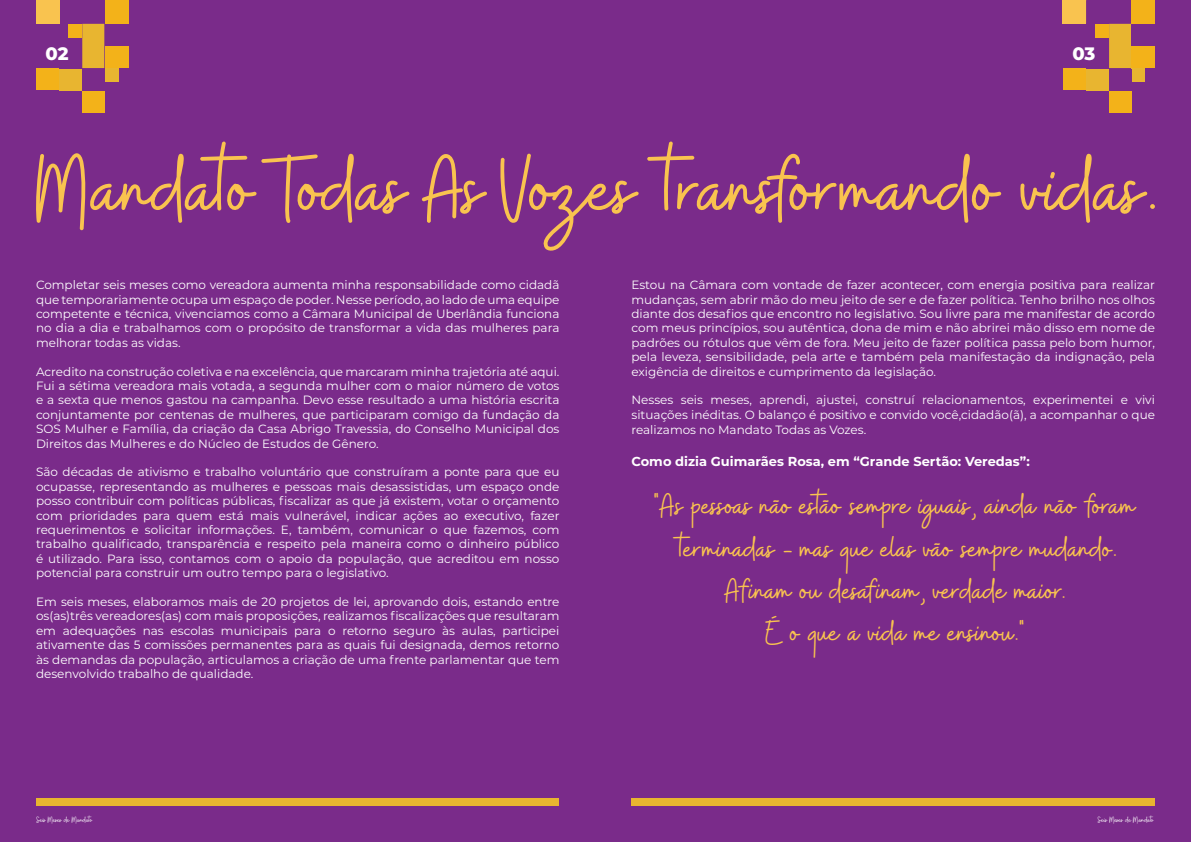
<style>
.page{position:relative;width:1191px;height:842px;background:#fff}
.page>*{position:absolute;margin:0;border:0;box-sizing:border-box;transform-origin:0 0}
.t1{font:96px "Buffalo";letter-spacing:-.065em;color:#f9c34f}
.t2{font:35px/42px "Buffalo";letter-spacing:-.05em;color:#f9c34f;text-align:center}
.t3{font:800 18px "Montserrat";color:#fff}
.t4{font:700 13px "Montserrat";color:#fff}
.t5{font:12px/14.4px "Montserrat";color:#fff;text-align:justify}
.t6{font:9px "Buffalo";letter-spacing:-.055em;color:#fff}
</style>
<div class="page">
<div style="left:0;top:0;width:1191px;height:841px;background:#7a2b8a"></div>
<div style="left:69px;top:24px;width:13px;height:13px;background:#f3b219"></div>
<div style="left:36px;top:69px;width:23px;height:21px;background:#f3b219"></div>
<div style="left:105px;top:69px;width:13px;height:13px;background:#e8b530"></div>
<div style="left:60px;top:69px;width:22px;height:21px;background:#e8b530"></div>
<div style="left:82px;top:91px;width:22px;height:22px;background:#f3b219"></div>
<svg style="left:82px;top:24px;width:22px;height:44px"></svg>
<div style="left:105px;top:0;width:23px;height:23px;background:#f3b219"></div>
<div style="left:105px;top:46px;width:23px;height:22px;background:#f3b219"></div>
<div style="left:36px;top:0;width:23px;height:23px;background:#f9c34f"></div>
<div style="left:1095px;top:24px;width:13px;height:13px;background:#f3b219"></div>
<div style="left:1062px;top:69px;width:23px;height:21px;background:#f3b219"></div>
<div style="left:1131px;top:69px;width:14px;height:13px;background:#e8b530"></div>
<div style="left:1086px;top:69px;width:22px;height:21px;background:#e8b530"></div>
<div style="left:1109px;top:91px;width:22px;height:22px;background:#f3b219"></div>
<svg style="left:1109px;top:24px;width:22px;height:44px"></svg>
<div style="left:1131px;top:0;width:24px;height:23px;background:#f3b219"></div>
<div style="left:1131px;top:46px;width:24px;height:22px;background:#f3b219"></div>
<div style="left:1062px;top:0;width:24px;height:23px;background:#f9c34f"></div>
<div style="left:36px;top:798px;width:523px;height:7px;background:#e8b530"></div>
<div style="left:631px;top:798px;width:524px;height:7px;background:#e8b530"></div>
<p class="t3" style="left:46px;top:40px;width:24px">02</p>
<p class="t3" style="left:1072px;top:40px;width:25px">03</p>
<p class="t1" style="left:36px;top:134px;width:1123px">Mandato Todas As Vozes transformando vidas.</p>
<p class="t5" style="left:36px;top:277px;width:525px">Completar seis meses como vereadora aumenta minha responsabilidade como cidadã que temporariamente ocupa um espaço de poder. Nesse período, ao lado de uma equipe competente e técnica, vivenciamos como a Câmara Municipal de Uberlândia funciona no dia a dia e trabalhamos com o propósito de transformar a vida das mulheres para melhorar todas as vidas.</p>
<p class="t5" style="left:36px;top:364px;width:525px">Acredito na construção coletiva e na excelência, que marcaram minha trajetória até aqui.<br>Fui a sétima vereadora mais votada, a segunda mulher com o maior número de votos e a sexta que menos gastou na campanha. Devo esse resultado a uma história escrita conjuntamente por centenas de mulheres, que participaram comigo da fundação da SOS Mulher e Família, da criação da Casa Abrigo Travessia, do Conselho Municipal dos Direitos das Mulheres e do Núcleo de Estudos de Gênero.</p>
<p class="t5" style="left:36px;top:464px;width:525px">São décadas de ativismo e trabalho voluntário que construíram a ponte para que eu ocupasse, representando as mulheres e pessoas mais desassistidas, um espaço onde posso contribuir com políticas públicas, fiscalizar as que já existem, votar o orçamento com prioridades para quem está mais vulnerável, indicar ações ao executivo, fazer requerimentos e solicitar informações. E, também, comunicar o que fazemos, com trabalho qualificado, transparência e respeito pela maneira como o dinheiro público é utilizado. Para isso, contamos com o apoio da população, que acreditou em nosso potencial para construir um outro tempo para o legislativo.</p>
<p class="t5" style="left:36px;top:594px;width:525px">Em seis meses, elaboramos mais de 20 projetos de lei, aprovando dois, estando entre os(as)três vereadores(as) com mais proposições, realizamos fiscalizações que resultaram em adequações nas escolas municipais para o retorno seguro às aulas, participei ativamente das 5 comissões permanentes para as quais fui designada, demos retorno às demandas da população, articulamos a criação de uma frente parlamentar que tem desenvolvido trabalho de qualidade.</p>
<p class="t5" style="left:631px;top:277px;width:525px">Estou na Câmara com vontade de fazer acontecer, com energia positiva para realizar mudanças, sem abrir mão do meu jeito de ser e de fazer política. Tenho brilho nos olhos diante dos desafios que encontro no legislativo. Sou livre para me manifestar de acordo com meus princípios, sou autêntica, dona de mim e não abrirei mão disso em nome de padrões ou rótulos que vêm de fora. Meu jeito de fazer política passa pelo bom humor, pela leveza, sensibilidade, pela arte e também pela manifestação da indignação, pela exigência de direitos e cumprimento da legislação.</p>
<p class="t5" style="left:631px;top:392px;width:525px">Nesses seis meses, aprendi, ajustei, construí relacionamentos, experimentei e vivi situações inéditas. O balanço é positivo e convido você,cidadão(ã), a acompanhar o que</p>
<p class="t5" style="left:631px;top:422px;width:236px">realizamos no Mandato Todas as Vozes.</p>
<p class="t4" style="left:631px;top:451px;width:400px">Como dizia Guimarães Rosa, em “Grande Sertão: Veredas”:</p>
<p class="t2" style="left:653px;top:485px;width:484px">"As pessoas não estão sempre iguais, ainda não foram terminadas - mas que elas vão sempre mudando.</p>
<p class="t2" style="left:724px;top:569px;width:343px">Afinam ou desafinam, verdade maior.</p>
<p class="t2" style="left:765px;top:611px;width:260px">É o que a vida me ensinou."</p>
<p class="t6" style="left:36px;top:814px;width:57px">Seis Meses de Mandato</p>
<p class="t6" style="left:1098px;top:814px;width:57px">Seis Meses de Mandato</p>
</div>
